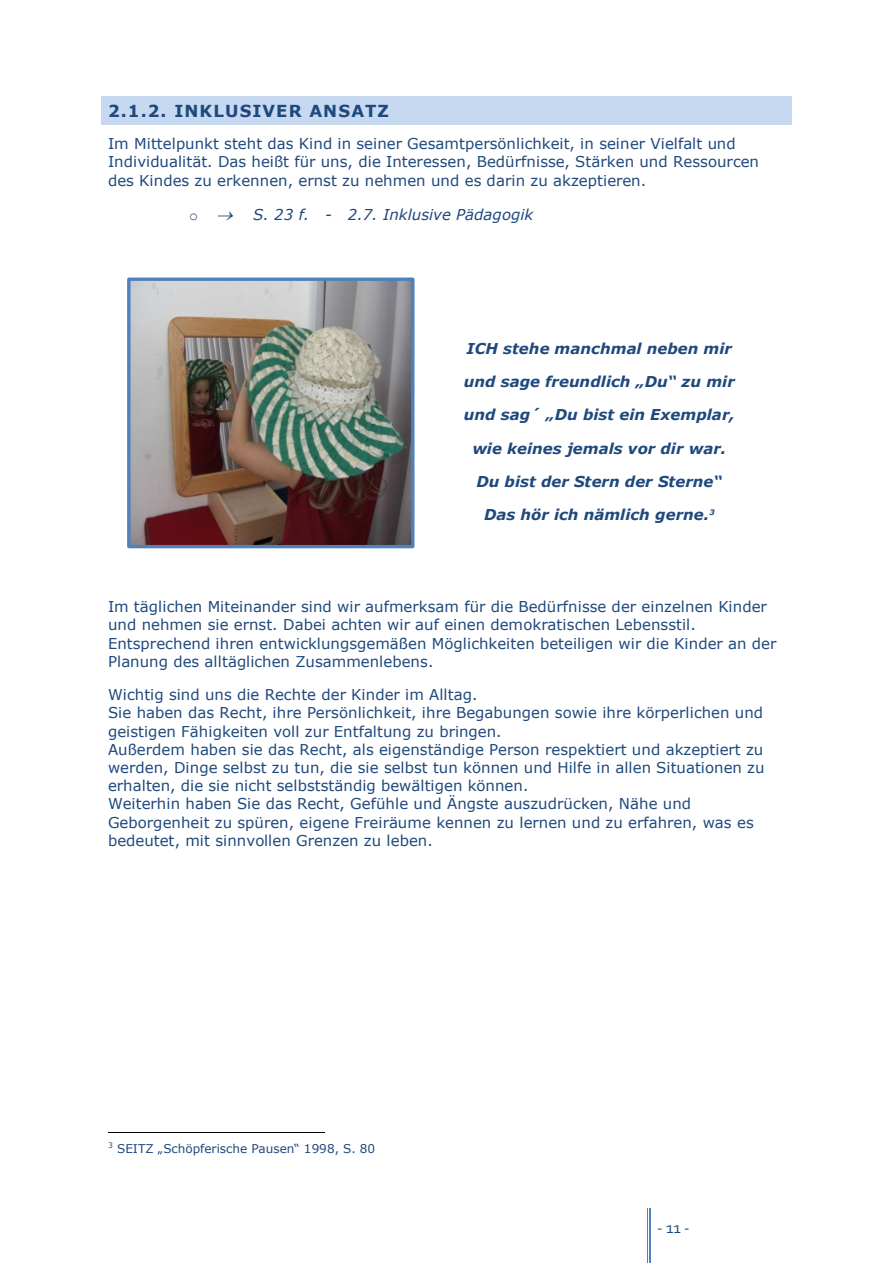
<style>
.page{position:relative;width:893px;height:1263px;background:#fff}
.page>*{position:absolute;margin:0;border:0;box-sizing:border-box;transform-origin:0 0}
.t1{font:700 16.5px "Verdana";letter-spacing:.065em;color:#1f497d}
.t2{font:16.5px "Corbel";color:#1f497d}
.t3{font:15px/18.3px "Verdana";color:#1f497d}
.t4{font:italic 700 15px "Verdana";color:#1f497d}
.t5{font:italic 15px "Verdana";color:#1f497d}
.t6{font:12px "Verdana";letter-spacing:-.005em;color:#1f497d}
.s1{font-family:"Courier New";font-style:normal}
</style>
<div class="page">
<hr style="left:650px;top:1208px;width:1px;height:55px;background:#4f81bd">
<hr style="left:649px;top:1208px;width:1px;height:55px;background:#4f81bd">
<hr style="left:647px;top:1208px;width:1px;height:55px;background:#4f81bd">
<div style="left:106px;top:100px;width:681px;height:20px;background:#c6d9f1"></div>
<svg style="left:101px;top:96px;width:5px;height:4px"></svg>
<hr style="left:106px;top:96px;width:681px;height:4px;background:#c6d9f1">
<svg style="left:787px;top:96px;width:5px;height:4px"></svg>
<svg style="left:101px;top:120px;width:5px;height:5px"></svg>
<div style="left:106px;top:120px;width:681px;height:5px;background:#c6d9f1"></div>
<svg style="left:787px;top:120px;width:5px;height:5px"></svg>
<div style="left:101px;top:100px;width:5px;height:20px;background:#c6d9f1"></div>
<div style="left:787px;top:100px;width:5px;height:20px;background:#c6d9f1"></div>
<hr style="left:108px;top:1132px;width:216px;height:1px;background:#000">
<img style="left:131px;top:282px;width:280px;height:262px">
<div style="left:127px;top:278px;width:288px;height:270px;border:3px solid #4f81bd"></div>
<h2 class="t1" style="left:108px;top:100px;width:283px">2.1.2. INKLUSIVER ANSATZ</h2>
<p class="t3" style="left:108px;top:134px;width:652px">Im Mittelpunkt steht das Kind in seiner Gesamtpersönlichkeit, in seiner Vielfalt und<br>Individualität. Das heißt für uns, die Interessen, Bedürfnisse, Stärken und Ressourcen des Kindes zu erkennen, ernst zu nehmen und es darin zu akzeptieren.</p>
<p class="t5" style="left:189px;top:205px;width:346px"><span class="s1">o</span> → S. 23 f. - 2.7. Inklusive Pädagogik</p>
<p class="t4" style="left:467px;top:339px;width:267px">ICH stehe manchmal neben mir</p>
<p class="t4" style="left:464px;top:372px;width:272px">und sage freundlich „Du“ zu mir</p>
<p class="t4" style="left:464px;top:405px;width:272px">und sag´ „Du bist ein Exemplar,</p>
<p class="t4" style="left:472px;top:438px;width:255px">wie keines jemals vor dir war.</p>
<p class="t4" style="left:477px;top:472px;width:247px">Du bist der Stern der Sterne“</p>
<p class="t4" style="left:484px;top:505px;width:232px">Das hör ich nämlich gerne.<sup>3</sup></p>
<p class="t3" style="left:108px;top:597px;width:670px">Im täglichen Miteinander sind wir aufmerksam für die Bedürfnisse der einzelnen Kinder und nehmen sie ernst. Dabei achten wir auf einen demokratischen Lebensstil.<br>Entsprechend ihren entwicklungsgemäßen Möglichkeiten beteiligen wir die Kinder an der Planung des alltäglichen Zusammenlebens.</p>
<p class="t3" style="left:108px;top:685px;width:658px">Wichtig sind uns die Rechte der Kinder im Alltag.<br>Sie haben das Recht, ihre Persönlichkeit, ihre Begabungen sowie ihre körperlichen und geistigen Fähigkeiten voll zur Entfaltung zu bringen.<br>Außerdem haben sie das Recht, als eigenständige Person respektiert und akzeptiert zu werden, Dinge selbst zu tun, die sie selbst tun können und Hilfe in allen Situationen zu erhalten, die sie nicht selbstständig bewältigen können.<br>Weiterhin haben Sie das Recht, Gefühle und Ängste auszudrücken, Nähe und Geborgenheit zu spüren, eigene Freiräume kennen zu lernen und zu erfahren, was es bedeutet, mit sinnvollen Grenzen zu leben.</p>
<p class="t6" style="left:108px;top:1140px;width:269px"><sup>3</sup> SEITZ „Schöpferische Pausen“ 1998, S. 80</p>
<p class="t2" style="left:657px;top:1221px;width:34px">-11 -</p>
</div>
